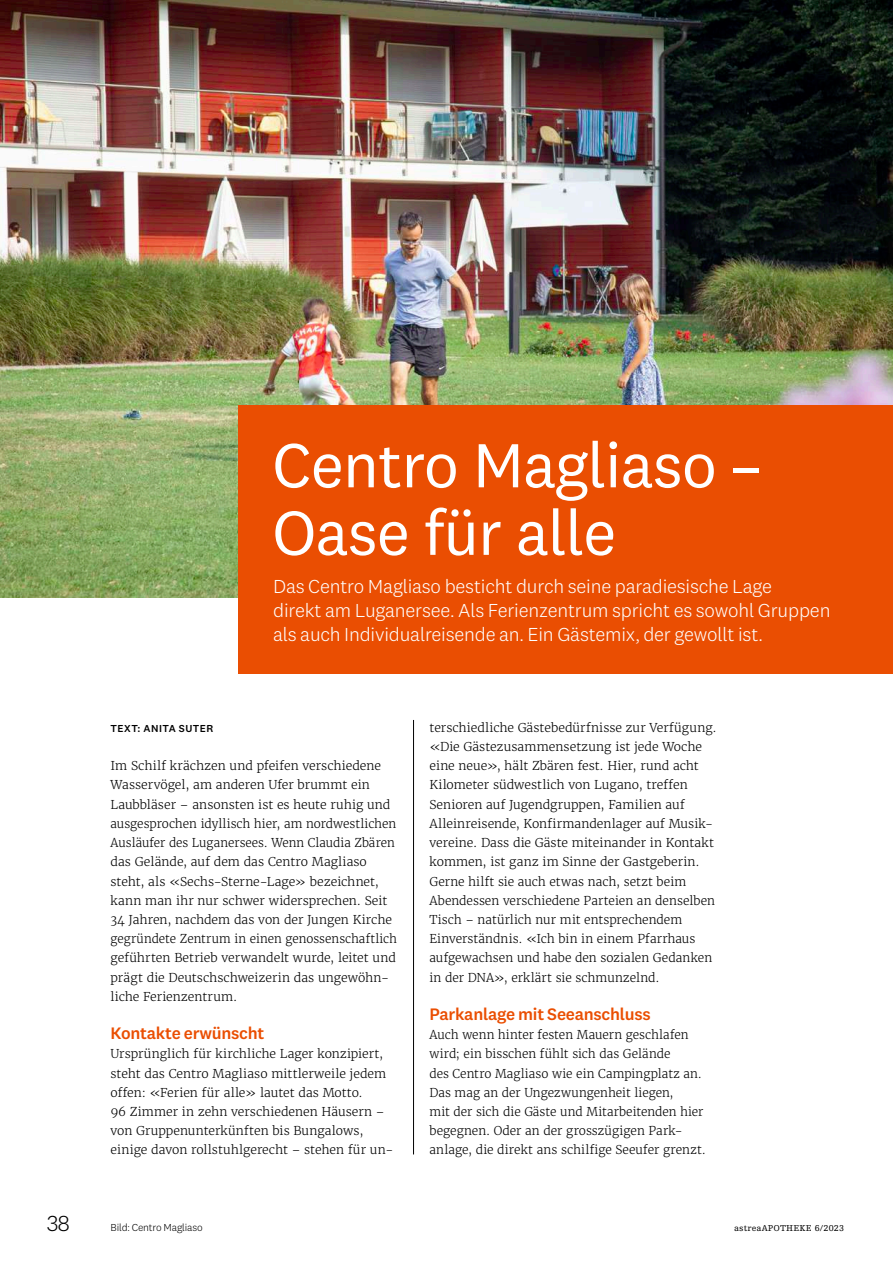
<style>
.page{position:relative;width:893px;height:1263px;background:#fff}
.page>*{position:absolute;margin:0;border:0;box-sizing:border-box;transform-origin:0 0}
.t1{font:64.5px/67.5px "National 2";letter-spacing:-.02em;color:#fff}
.t2{font:300 22.5px "National 2";color:#000}
.t3{font:300 19.5px/24px "National 2";letter-spacing:-.01em;color:#fff}
.t4{font:500 17.25px "National 2";letter-spacing:-.015em;color:#ea4e02}
.t5{font:300 12.15px/19.2px "Merriweather";color:#000}
.t6{font:300 10.5px "National 2";letter-spacing:-.015em;color:#000}
.t7{font:500 10.5px "National 2";letter-spacing:.04em;color:#000}
.t8{font:9px "Egyptienne FLT Std";letter-spacing:.02em;color:#000}
</style>
<div class="page">
<hr style="left:413px;top:720px;width:1px;height:434px;background:#000">
<img style="left:0;top:0;width:893px;height:597px">
<div style="left:238px;top:405px;width:655px;height:269px;background:#ea4e02"></div>
<h1 class="t1" style="left:272px;top:431px;width:491px">Centro Magliaso –<br>Oase für alle</h1>
<h3 class="t3" style="left:273px;top:574px;width:559px">Das Centro Magliaso besticht durch seine paradiesische Lage<br>direkt am Luganersee. Als Ferienzentrum spricht es sowohl Gruppen als auch Individualreisende an. Ein Gästemix, der gewollt ist.</h3>
<p class="t7" style="left:111px;top:722px;width:104px">TEXT: ANITA SUTER</p>
<p class="t5" style="left:111px;top:756px;width:288px">Im Schilf krächzen und pfeifen verschiedene Wasservögel, am anderen Ufer brummt ein Laubbläser – ansonsten ist es heute ruhig und ausgesprochen idyllisch hier, am nordwestlichen Ausläufer des Luganersees. Wenn Claudia Zbären das Gelände, auf dem das Centro Magliaso steht, als «Sechs-Sterne-Lage» bezeichnet, kann man ihr nur schwer widersprechen. Seit 34 Jahren, nachdem das von der Jungen Kirche gegründete Zentrum in einen genossenschaftlich geführten Betrieb verwandelt wurde, leitet und prägt die Deutschschweizerin das ungewöhn&shy;liche Ferienzentrum.</p>
<h3 class="t4" style="left:111px;top:1023px;width:155px">Kontakte erwünscht</h3>
<p class="t5" style="left:111px;top:1044px;width:284px">Ursprünglich für kirchliche Lager konzipiert, steht das Centro Magliaso mittlerweile jedem offen: «Ferien für alle» lautet das Motto.<br>96 Zimmer in zehn verschiedenen Häusern – von Gruppenunterkünften bis Bungalows, einige davon rollstuhlgerecht – stehen für un-</p>
<p class="t5" style="left:429px;top:718px;width:289px">terschiedliche Gästebedürfnisse zur Verfügung. «Die Gästezusammensetzung ist jede Woche eine neue», hält Zbären fest. Hier, rund acht Kilometer südwestlich von Lugano, treffen Senioren auf Jugendgruppen, Familien auf Alleinreisende, Konfirmandenlager auf Musik&shy;vereine. Dass die Gäste miteinander in Kontakt kommen, ist ganz im Sinne der Gastgeberin.<br>Gerne hilft sie auch etwas nach, setzt beim Abendessen verschiedene Parteien an denselben Tisch – natürlich nur mit entsprechendem Einverständnis. «Ich bin in einem Pfarrhaus aufgewachsen und habe den sozialen Gedanken in der DNA», erklärt sie schmunzelnd.</p>
<h3 class="t4" style="left:429px;top:1003px;width:223px">Parkanlage mit Seeanschluss</h3>
<p class="t5" style="left:429px;top:1025px;width:278px">Auch wenn hinter festen Mauern geschlafen wird; ein bisschen fühlt sich das Gelände<br>des Centro Magliaso wie ein Campingplatz an.<br>Das mag an der Ungezwungenheit liegen,<br>mit der sich die Gäste und Mitarbeitenden hier begegnen. Oder an der grosszügigen Park&shy;anlage, die direkt ans schilfige Seeufer grenzt.</p>
<h2 class="t2" style="left:47px;top:1211px;width:25px">38</h2>
<p class="t6" style="left:111px;top:1222px;width:94px">Bild: Centro Magliaso</p>
<p class="t8" style="left:734px;top:1223px;width:111px">astreaAPOTHEKE 6/2023</p>
</div>
